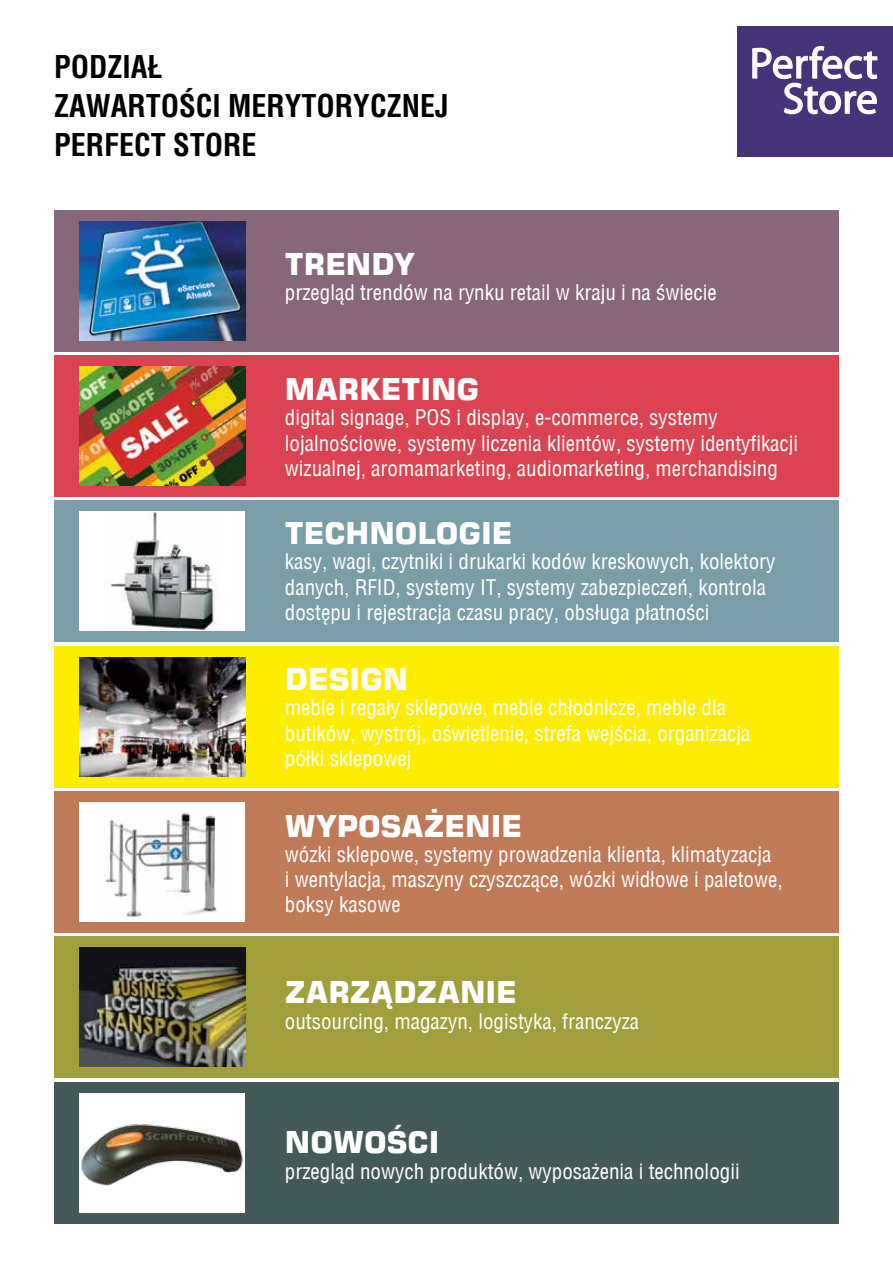
<style>
.page{position:relative;width:893px;height:1263px;background:#fff}
.page>*{position:absolute;margin:0;border:0;box-sizing:border-box;transform-origin:0 0}
.t1{font:43.65px/35.2px "Myriad Pro";color:#fff;text-align:right}
.t2{font:30.6px "Swis 721 Th EU";color:#fff}
.t3{font:700 30px "Square 721 EU";color:#fff}
.t4{font:700 30px/39px "Switzerland Condensed";color:#000}
.t5{font:21px/25.2px "Switzerland Condensed";color:#fff}
</style>
<div class="page">
<div style="left:54px;top:210px;width:785px;height:141px;background:#89677a"></div>
<div style="left:54px;top:356px;width:785px;height:141px;background:#db4352"></div>
<div style="left:54px;top:501px;width:785px;height:141px;background:#799ea7"></div>
<div style="left:54px;top:646px;width:785px;height:141px;background:#ffed00"></div>
<div style="left:54px;top:792px;width:785px;height:141px;background:#bf7a57"></div>
<div style="left:54px;top:937px;width:785px;height:141px;background:#a09f3b"></div>
<div style="left:54px;top:1082px;width:785px;height:141px;background:#435a58"></div>
<img style="left:80px;top:221px;width:165px;height:119px">
<img style="left:80px;top:367px;width:165px;height:119px">
<div style="left:80px;top:512px;width:165px;height:119px;background:#fff"></div>
<img style="left:109px;top:512px;width:108px;height:119px">
<img style="left:80px;top:657px;width:165px;height:119px">
<div style="left:80px;top:802px;width:165px;height:120px;background:#fff"></div>
<img style="left:105px;top:812px;width:112px;height:110px">
<img style="left:80px;top:948px;width:165px;height:119px">
<img style="left:80px;top:1093px;width:165px;height:119px">
<div style="left:738px;top:27px;width:155px;height:130px;background:#463478"></div>
<svg style="left:752px;top:45px;width:126px;height:70px"></svg>
<h3 class="t4" style="left:54px;top:48px;width:396px">PODZIAŁ<br>ZAWARTOŚCI MERYTORYCZNEJ<br>PERFECT STORE</h3>
<h1 class="t1" style="left:750px;top:45px;width:130px">Perfect<br>Store</h1>
<h3 class="t3" style="left:285px;top:245px;width:131px">TRENDY</h3>
<p class="t5" style="left:285px;top:280px;width:433px">przegląd trendów na rynku retail w kraju i na świecie</p>
<h3 class="t3" style="left:285px;top:371px;width:196px">MARKETING</h3>
<p class="t5" style="left:285px;top:405px;width:515px">digital signage, POS i display, e-commerce, systemy lojalnościowe, systemy liczenia klientów, systemy identyfikacji wizualnej, aromamarketing, audiomarketing, merchandising</p>
<h2 class="t2" style="left:371px;top:403px;width:325px">Urządzenia fiskalne i wagi</h2>
<h3 class="t3" style="left:285px;top:514px;width:229px">TECHNOLOGIE</h3>
<p class="t5" style="left:285px;top:549px;width:492px">kasy, wagi, czytniki i drukarki kodów kreskowych, kolektory danych, RFID, systemy IT, systemy zabezpieczeń, kontrola dostępu i rejestracja czasu pracy, obsługa płatności</p>
<h2 class="t2" style="left:379px;top:548px;width:309px">Systemy i technologie IT</h2>
<h3 class="t3" style="left:285px;top:660px;width:125px">DESIGN</h3>
<p class="t5" style="left:285px;top:695px;width:467px">meble i regały sklepowe, meble chłodnicze, meble dla butików, wystrój, oświetlenie, strefa wejścia, organizacja półki sklepowej</p>
<h3 class="t3" style="left:285px;top:807px;width:239px">WYPOSAŻENIE</h3>
<p class="t5" style="left:285px;top:841px;width:499px">wózki sklepowe, systemy prowadzenia klienta, klimatyzacja<br>i wentylacja, maszyny czyszczące, wózki widłowe i paletowe, boksy kasowe</p>
<h2 class="t2" style="left:322px;top:694px;width:422px">Ochrona i systemy zabezpieczeń</h2>
<h2 class="t2" style="left:398px;top:842px;width:271px">POS i Digital Signage</h2>
<h3 class="t3" style="left:285px;top:974px;width:233px">ZARZĄDZANIE</h3>
<p class="t5" style="left:285px;top:1008px;width:356px">outsourcing, magazyn, logistyka, franczyza</p>
<h2 class="t2" style="left:404px;top:993px;width:259px">Logistyka i magazyn</h2>
<h3 class="t3" style="left:285px;top:1123px;width:156px">NOWOŚCI</h3>
<p class="t5" style="left:285px;top:1158px;width:456px">przegląd nowych produktów, wyposażenia i technologii</p>
</div>
